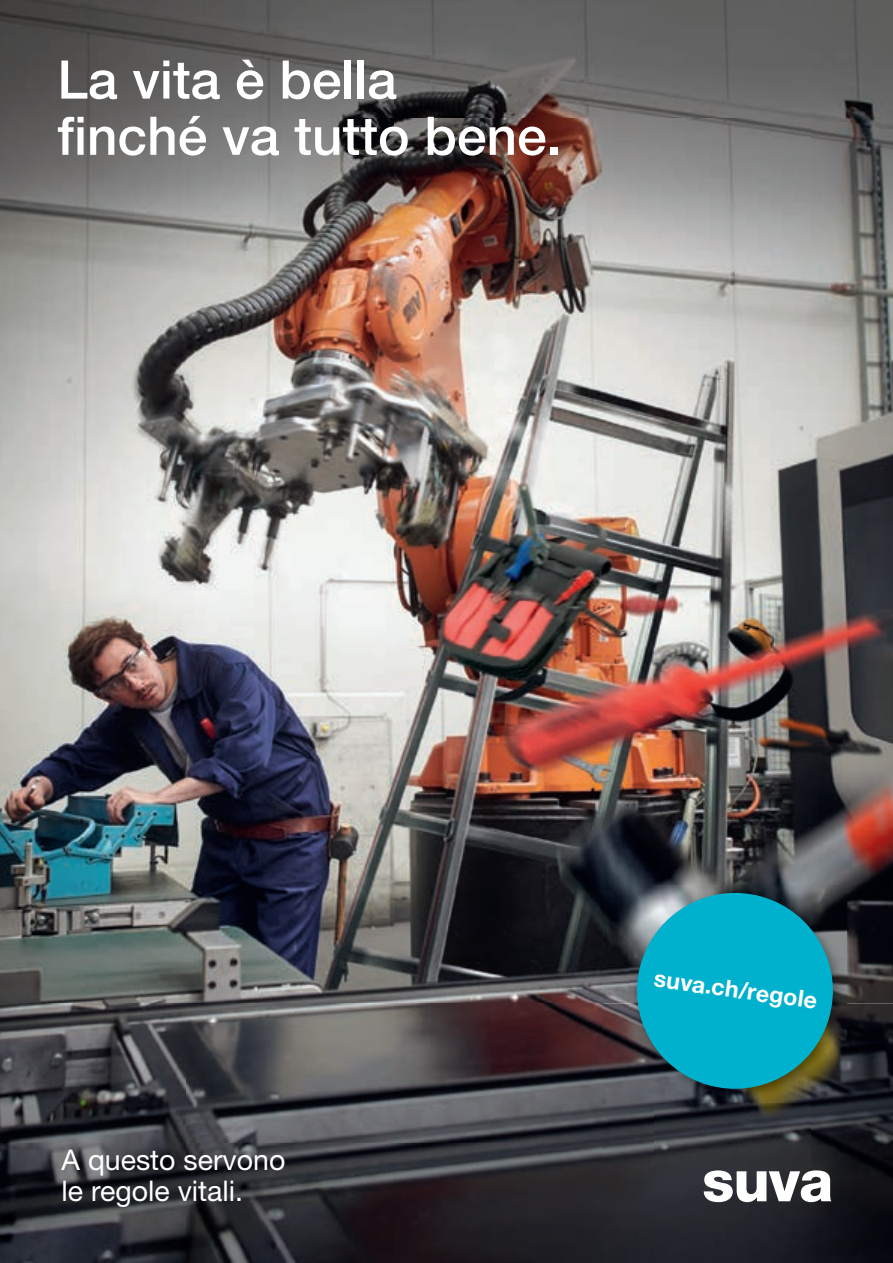
<style>
.page{position:relative;width:893px;height:1263px;background:#fff}
.page>*{position:absolute;margin:0;border:0;box-sizing:border-box;transform-origin:0 0}
.t1{font:500 53.25px/56.2px "Helvetica Neue LT Std";color:#fff}
.t2{font:28.5px/31.5px "Helvetica Neue LT Std";color:#fff}
.t3{font:700 23.25px "Helvetica Neue LT Std";color:#fff}
</style>
<div class="page">
<img style="left:0;top:0;width:893px;height:1003px">
<img style="left:0;top:1003px;width:654px;height:260px">
<img style="left:810px;top:1003px;width:83px;height:260px">
<img style="left:654px;top:1103px;width:156px;height:160px">
<svg style="left:704px;top:1170px;width:127px;height:32px"></svg>
<img style="left:630px;top:886px;width:217px;height:217px">
<svg style="left:626px;top:882px;width:218px;height:218px;background:#1e8e9f"></svg>
<p class="t1" style="left:57px;top:51px;width:506px">La vita è bella<br>finché va tutto bene.</p>
<p class="t2" style="left:62px;top:1143px;width:225px">A questo servono le regole vitali.</p>
<p class="t3" style="left:656px;top:964px;width:166px;rotate:8deg">suva.ch/regole</p>
</div>
